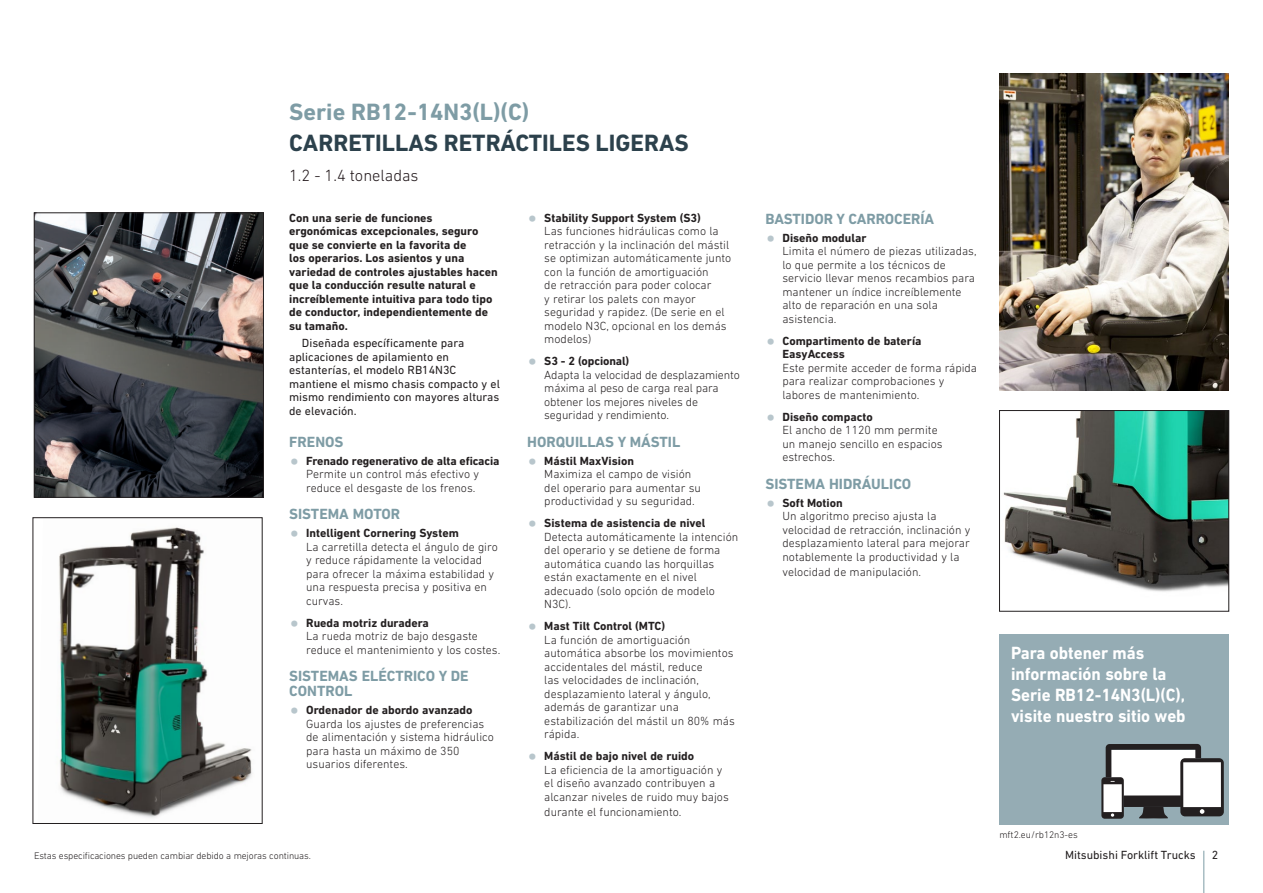
<style>
.page{position:relative;width:1263px;height:893px;background:#fff}
.page>*{position:absolute;margin:0;border:0;box-sizing:border-box;transform-origin:0 0}
.Inside_FormFactor_Norm{font:700 24px "DIN Next LT Pro";color:#2c414c}
.Inside_Series_Name_Norm{font:700 24px "DIN Next LT Pro";color:#7e9ca5}
.Boxout-Header{font:700 18px/21px "DIN Next LT Pro";color:#fff;scale:.94 1}
.Inside_Capacity_Norm{font:300 16.5px "DIN Next LT Pro";color:#23191c}
.TOP_FEATURES_Section_header{font:700 15px/15px "DIN Next LT Pro";color:#7e9ca5}
.t1{font:300 12px/13.5px "DIN Next LT Pro";color:#231f20}
.FAB_Body_LEAD_-_N{font:700 12px/13.5px "DIN Next LT Pro";color:#231f20}
.FAB_Body_regular_N{font:12px/13.5px "DIN Next LT Pro";color:#231f20}
.BODY_Smallprint_Norm{font:300 9.75px "DIN Next LT Pro";letter-spacing:-.01em;color:#231f20}
.s1{font-weight:400;font-size:24px;color:#b8c6cc}
.s2{font-weight:700}
</style>
<div class="page">
<div style="left:999px;top:634px;width:230px;height:191px;background:#95acb4"></div>
<div style="left:1111px;top:750px;width:84px;height:46px;background:#fff"></div>
<svg style="left:1139px;top:807px;width:29px;height:12px"></svg>
<div style="left:1101px;top:777px;width:23px;height:42px;background:#231f20;border-radius:3px"></div>
<svg style="left:1111px;top:813px;width:3px;height:4px"></svg>
<div style="left:1103px;top:784px;width:19px;height:28px;background:#fff"></div>
<div style="left:1180px;top:758px;width:44px;height:58px;background:#231f20;border-radius:5px"></div>
<svg style="left:1200px;top:809px;width:4px;height:5px"></svg>
<div style="left:1183px;top:762px;width:38px;height:45px;background:#fff"></div>
<svg style="left:1106px;top:744px;width:95px;height:38px"></svg>
<div style="left:1124px;top:795px;width:57px;height:12px;background:#231f20"></div>
<img style="left:36px;top:215px;width:226px;height:280px">
<div style="left:34px;top:213px;width:230px;height:284px;border:1px solid #231f20"></div>
<img style="left:1003px;top:412px;width:224px;height:180px">
<div style="left:999px;top:410px;width:230px;height:201px;border:1px solid #231f20"></div>
<img style="left:59px;top:527px;width:193px;height:291px">
<div style="left:33px;top:517px;width:229px;height:307px;border:1px solid #231f20"></div>
<img style="left:999px;top:73px;width:230px;height:317px">
<hr style="left:1203px;top:851px;width:1px;height:42px;background:#7e9ca5">
<p class="Inside_Series_Name_Norm" style="left:289px;top:98px;width:242px">Serie RB12-14N3(L)(C)</p>
<p class="Inside_FormFactor_Norm" style="left:289px;top:129px;width:401px">CARRETILLAS RETRÁCTILES LIGERAS</p>
<p class="Inside_Capacity_Norm" style="left:289px;top:165px;width:131px">1.2 - 1.4 toneladas</p>
<p class="FAB_Body_LEAD_-_N" style="left:289px;top:211px;width:210px">Con una serie de funciones ergonómicas excepcionales, seguro que se convierte en la favorita de<br>los operarios. Los asientos y una variedad de controles ajustables hacen que la conducción resulte natural e increíblemente intuitiva para todo tipo de conductor, independientemente de su tamaño.</p>
<p class="FAB_Body_regular_N" style="left:289px;top:336px;width:212px;text-indent:13px">Diseñada específicamente para aplicaciones de apilamiento en estanterías, el modelo RB14N3C mantiene el mismo chasis compacto y el mismo rendimiento con mayores alturas de elevación.</p>
<p class="TOP_FEATURES_Section_header" style="left:289px;top:434px;width:56px">FRENOS</p>
<p class="t1" style="left:289px;top:454px;width:212px;text-align:center"><span class="s1">•</span> <span class="s2">Frenado regenerativo de alta eficacia<br></span>Permite un control más efectivo y reduce el desgaste de los frenos.</p>
<p class="TOP_FEATURES_Section_header" style="left:289px;top:507px;width:113px">SISTEMA MOTOR</p>
<p class="t1" style="left:306px;top:526px;width:193px;text-indent:-17px"><span class="s1">•</span> <span class="s2">Intelligent Cornering System<br></span>La carretilla detecta el ángulo de giro y reduce rápidamente la velocidad para ofrecer la máxima estabilidad y una respuesta precisa y positiva en curvas.</p>
<p class="t1" style="left:306px;top:616px;width:196px;text-indent:-17px"><span class="s1">•</span> <span class="s2">Rueda motriz duradera<br></span>La rueda motriz de bajo desgaste reduce el mantenimiento y los costes.</p>
<p class="TOP_FEATURES_Section_header" style="left:289px;top:669px;width:181px">SISTEMAS ELÉCTRICO Y DE<br>CONTROL</p>
<p class="t1" style="left:306px;top:703px;width:189px;text-indent:-17px"><span class="s1">•</span> <span class="s2">Ordenador de abordo avanzado<br></span>Guarda los ajustes de preferencias de alimentación y sistema hidráulico para hasta un máximo de 350 usuarios diferentes.</p>
<p class="BODY_Smallprint_Norm" style="left:34px;top:850px;width:278px">Estas especificaciones pueden cambiar debido a mejoras continuas.</p>
<p class="t1" style="left:544px;top:211px;width:189px;text-indent:-17px"><span class="s1">•</span> <span class="s2">Stability Support System (S3)<br></span>Las funciones hidráulicas como la retracción y la inclinación del mástil se optimizan automáticamente junto con la función de amortiguación<br>de retracción para poder colocar<br>y retirar los palets con mayor seguridad y rapidez. (De serie en el modelo N3C, opcional en los demás modelos)</p>
<p class="t1" style="left:544px;top:354px;width:197px;text-indent:-17px"><span class="s1">•</span> <span class="s2">S3 - 2 (opcional)<br></span>Adapta la velocidad de desplazamiento máxima al peso de carga real para obtener los mejores niveles de seguridad y rendimiento.</p>
<p class="TOP_FEATURES_Section_header" style="left:527px;top:434px;width:155px">HORQUILLAS Y MÁSTIL</p>
<p class="t1" style="left:544px;top:454px;width:158px;text-indent:-17px"><span class="s1">•</span> <span class="s2">Mástil MaxVision<br></span>Maximiza el campo de visión del operario para aumentar su productividad y su seguridad.</p>
<p class="t1" style="left:544px;top:516px;width:195px;text-indent:-17px"><span class="s1">•</span> <span class="s2">Sistema de asistencia de nivel<br></span>Detecta automáticamente la intención del operario y se detiene de forma automática cuando las horquillas están exactamente en el nivel adecuado (solo opción de modelo<br>N3C).</p>
<p class="t1" style="left:544px;top:619px;width:192px;text-indent:-17px"><span class="s1">•</span> <span class="s2">Mast Tilt Control (MTC)<br></span>La función de amortiguación automática absorbe los movimientos accidentales del mástil, reduce<br>las velocidades de inclinación, desplazamiento lateral y ángulo, además de garantizar una estabilización del mástil un 80% más rápida.</p>
<p class="t1" style="left:544px;top:749px;width:186px;text-indent:-17px"><span class="s1">•</span> <span class="s2">Mástil de bajo nivel de ruido<br></span>La eficiencia de la amortiguación y el diseño avanzado contribuyen a alcanzar niveles de ruido muy bajos</p>
<p class="t1" style="left:544px;top:805px;width:139px">durante el funcionamiento.</p>
<p class="TOP_FEATURES_Section_header" style="left:765px;top:211px;width:170px">BASTIDOR Y CARROCERÍA</p>
<p class="t1" style="left:782px;top:231px;width:196px;text-indent:-17px"><span class="s1">•</span> <span class="s2">Diseño modular<br></span>Limita el número de piezas utilizadas, lo que permite a los técnicos de servicio llevar menos recambios para mantener un índice increíblemente alto de reparación en una sola asistencia.</p>
<p class="t1" style="left:782px;top:334px;width:196px;text-indent:-17px"><span class="s1">•</span> <span class="s2">Compartimento de batería<br>EasyAccess<br></span>Este permite acceder de forma rápida para realizar comprobaciones y labores de mantenimiento.</p>
<p class="t1" style="left:782px;top:410px;width:162px;text-indent:-17px"><span class="s1">•</span> <span class="s2">Diseño compacto<br></span>El ancho de 1120 mm permite un manejo sencillo en espacios estrechos.</p>
<p class="TOP_FEATURES_Section_header" style="left:765px;top:476px;width:147px">SISTEMA HIDRÁULICO</p>
<p class="t1" style="left:782px;top:496px;width:189px;text-indent:-17px"><span class="s1">•</span> <span class="s2">Soft Motion<br></span>Un algoritmo preciso ajusta la velocidad de retracción, inclinación y desplazamiento lateral para mejorar notablemente la productividad y la</p>
<p class="t1" style="left:782px;top:565px;width:140px">velocidad de manipulación.</p>
<p class="Boxout-Header" style="left:1011px;top:643px;width:187px">Para obtener más información sobre la<br>Serie RB12-14N3(L)(C), visite nuestro sitio web</p>
<p class="BODY_Smallprint_Norm" style="left:999px;top:829px;width:80px">mft2.eu/rb12n3-es</p>
<p class="FAB_Body_regular_N" style="left:1065px;top:848px;width:132px">Mitsubishi Forklift Trucks</p>
<p class="FAB_Body_regular_N" style="left:1212px;top:848px;width:8px">2</p>
</div>
